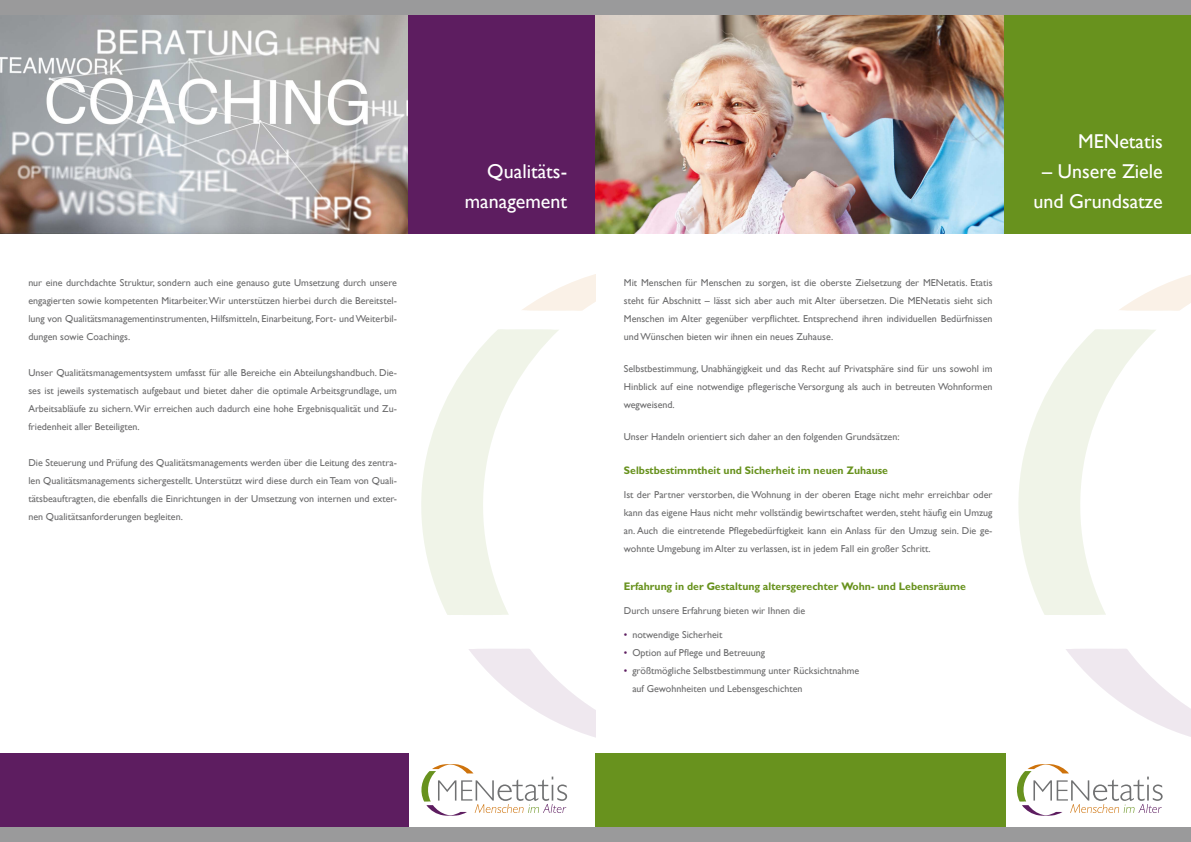
<style>
.page{position:relative;width:1191px;height:842px;background:#fff}
.page>*{position:absolute;margin:0;border:0;box-sizing:border-box;transform-origin:0 0}
.t1{font:20px/30px "Gill Sans";color:#fff;text-align:center}
.t2{font:700 11px "Gill Sans";color:#68921e;scale:.95 1}
.t3{font:10px/18px "Gill Sans";color:#6b6b6c;text-align:justify}
.s1{color:#5d1d60}
</style>
<div class="page">
<svg style="left:469px;top:649px;width:126px;height:88px"></svg>
<svg style="left:421px;top:274px;width:174px;height:341px"></svg>
<svg style="left:1066px;top:649px;width:125px;height:88px"></svg>
<svg style="left:1018px;top:275px;width:173px;height:340px"></svg>
<img style="left:595px;top:14px;width:409px;height:219px">
<div style="left:1004px;top:0;width:187px;height:233px;background:#68921e"></div>
<img style="left:0;top:14px;width:408px;height:219px">
<div style="left:408px;top:0;width:187px;height:233px;background:#5d1d60"></div>
<div style="left:0;top:0;width:1191px;height:14px;background:#9a9a9b"></div>
<div style="left:0;top:753px;width:408px;height:89px;background:#5d1d60"></div>
<div style="left:595px;top:753px;width:410px;height:89px;background:#68921e"></div>
<div style="left:0;top:828px;width:1191px;height:14px;background:#9a9a9b"></div>
<svg style="left:421px;top:764px;width:146px;height:52px"></svg>
<svg style="left:1017px;top:764px;width:145px;height:52px"></svg>
<p class="t3" style="left:28px;top:274px;width:370px">nur eine durchdachte Struktur, sondern auch eine genauso gute Umsetzung durch unsere engagierten sowie kompetenten Mitarbeiter. Wir unterstützen hierbei durch die Bereitstel&shy;lung von Qualitätsmanagementinstrumenten, Hilfsmitteln, Einarbeitung, Fort- und Weiterbil&shy;dungen sowie Coachings.</p>
<p class="t3" style="left:28px;top:364px;width:370px">Unser Qualitätsmanagementsystem umfasst für alle Bereiche ein Abteilungshandbuch. Die&shy;ses ist jeweils systematisch aufgebaut und bietet daher die optimale Arbeitsgrundlage, um Arbeitsabläufe zu sichern. Wir erreichen auch dadurch eine hohe Ergebnisqualität und Zu&shy;friedenheit aller Beteiligten.</p>
<p class="t3" style="left:28px;top:454px;width:370px">Die Steuerung und Prüfung des Qualitätsmanagements werden über die Leitung des zentra&shy;len Qualitätsmanagements sichergestellt. Unterstützt wird diese durch ein Team von Quali&shy;tätsbeauftragten, die ebenfalls die Einrichtungen in der Umsetzung von internen und exter&shy;nen Qualitätsanforderungen begleiten.</p>
<h1 class="t1" style="left:465px;top:156px;width:104px;text-align:right">Qualitäts&shy;management</h1>
<p class="t3" style="left:624px;top:274px;width:370px">Mit Menschen für Menschen zu sorgen, ist die oberste Zielsetzung der MENetatis. Etatis steht für Abschnitt – lässt sich aber auch mit Alter übersetzen. Die MENetatis sieht sich Menschen im Alter gegenüber verpflichtet. Entsprechend ihren individuellen Bedürfnissen und Wünschen bieten wir ihnen ein neues Zuhause.</p>
<p class="t3" style="left:624px;top:360px;width:370px">Selbstbestimmung, Unabhängigkeit und das Recht auf Privatsphäre sind für uns sowohl im Hinblick auf eine notwendige pflegerische Versorgung als auch in betreuten Wohnformen wegweisend.</p>
<p class="t3" style="left:624px;top:428px;width:277px">Unser Handeln orientiert sich daher an den folgenden Grundsätzen:</p>
<p class="t2" style="left:624px;top:464px;width:280px">Selbstbestimmtheit und Sicherheit im neuen Zuhause</p>
<p class="t3" style="left:624px;top:486px;width:370px">Ist der Partner verstorben, die Wohnung in der oberen Etage nicht mehr erreichbar oder kann das eigene Haus nicht mehr vollständig bewirtschaftet werden, steht häufig ein Umzug an. Auch die eintretende Pflegebedürftigkeit kann ein Anlass für den Umzug sein. Die ge&shy;wohnte Umgebung im Alter zu verlassen, ist in jedem Fall ein großer Schritt.</p>
<p class="t2" style="left:624px;top:580px;width:361px">Erfahrung in der Gestaltung altersgerechter Wohn- und Lebensräume</p>
<p class="t3" style="left:624px;top:602px;width:183px">Durch unsere Erfahrung bieten wir Ihnen die</p>
<p class="t3" style="left:624px;top:626px;width:100px"><span class="s1">•</span> notwendige Sicherheit</p>
<p class="t3" style="left:624px;top:644px;width:143px"><span class="s1">•</span> Option auf Pflege und Betreuung</p>
<p class="t3" style="left:632px;top:662px;width:228px;text-indent:-8px"><span class="s1">•</span> größtmögliche Selbstbestimmung unter Rücksichtnahme auf Gewohnheiten und Lebensgeschichten</p>
<h1 class="t1" style="left:1078px;top:126px;width:86px">MENetatis</h1>
<h1 class="t1" style="left:1033px;top:156px;width:131px">– Unsere Ziele und Grundsatze</h1>
</div>
